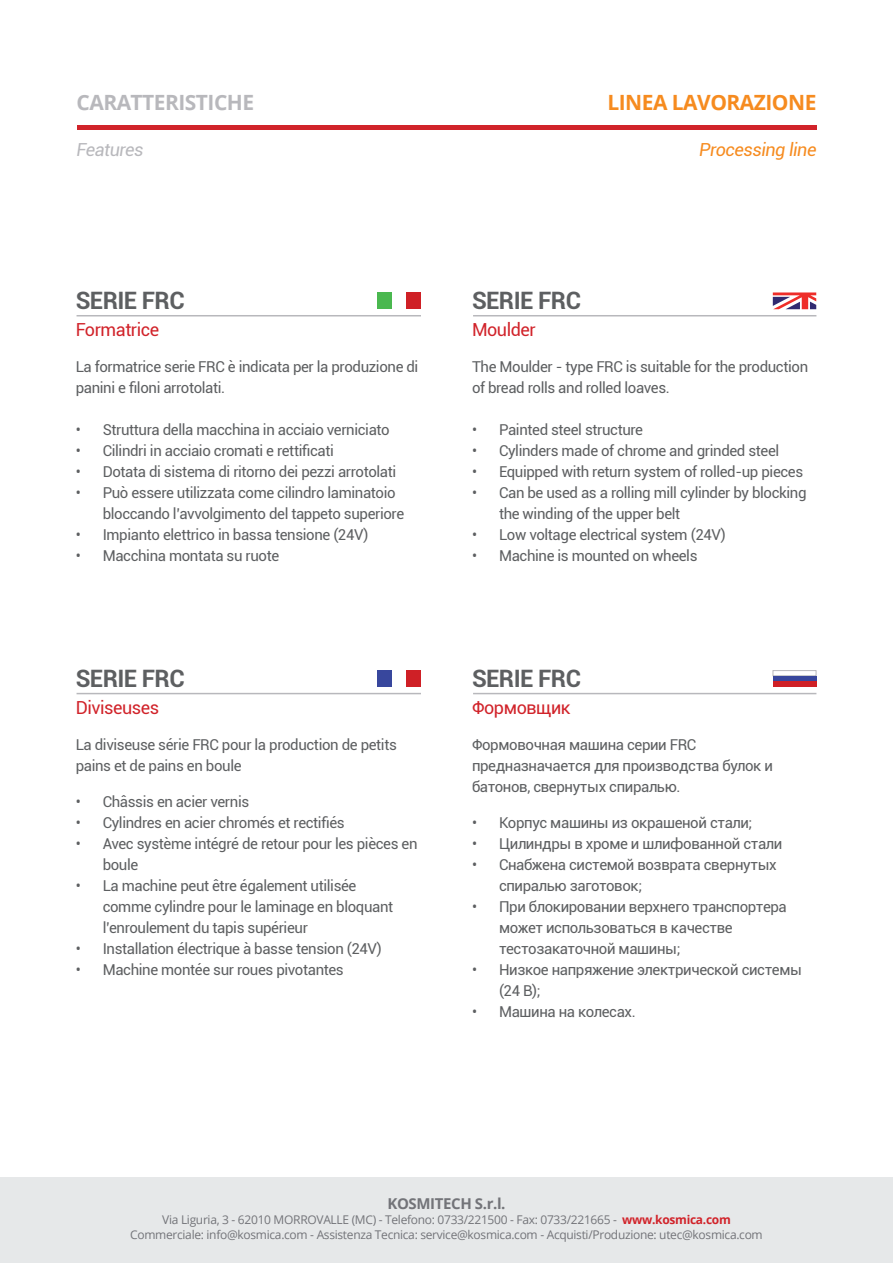
<style>
.page{position:relative;width:893px;height:1263px;background:#fff}
.page>*{position:absolute;margin:0;border:0;box-sizing:border-box;transform-origin:0 0}
.t1{font:700 24px "Roboto";letter-spacing:-.025em;color:#5d5f61}
.t2{font:700 21px "Open Sans";letter-spacing:-.025em;color:#f68b1f}
.t3{font:700 21px "Open Sans";letter-spacing:-.025em;color:#b8b8bc}
.t4{font:18px "Roboto";letter-spacing:-.025em;color:#d1232a}
.t5{font:italic 18px "Roboto";letter-spacing:-.025em;color:#f68b1f}
.t6{font:italic 18px "Roboto";letter-spacing:-.025em;color:#b8b8bc}
.t7{font:15px/21px "Roboto";letter-spacing:-.025em;color:#5d5f61}
.t8{font:700 15px "Open Sans";letter-spacing:-.025em;color:#737479}
.t9{font:12px/15px "Open Sans";letter-spacing:-.025em;color:#737479;text-align:center}
.s1{font-weight:700;color:#d1232a}
</style>
<div class="page">
<div style="left:77px;top:125px;width:739px;height:5px;background:#d1232a"></div>
<div style="left:0;top:1177px;width:893px;height:86px;background:#e6e8e9"></div>
<hr style="left:77px;top:315px;width:344px;height:1px;background:#b8b8bc">
<div style="left:377px;top:293px;width:15px;height:16px;background:#4ab84f"></div>
<div style="left:406px;top:293px;width:15px;height:16px;background:#cf2026"></div>
<svg style="left:773px;top:670px;width:43px;height:6px"></svg>
<div style="left:773px;top:676px;width:43px;height:5px;background:#38479d"></div>
<div style="left:773px;top:681px;width:43px;height:6px;background:#cf2026"></div>
<hr style="left:77px;top:693px;width:344px;height:1px;background:#b8b8bc">
<hr style="left:473px;top:315px;width:343px;height:1px;background:#b8b8bc">
<div style="left:377px;top:670px;width:15px;height:17px;background:#38479d"></div>
<div style="left:406px;top:670px;width:15px;height:17px;background:#cf2026"></div>
<hr style="left:473px;top:693px;width:343px;height:1px;background:#b8b8bc">
<svg style="left:773px;top:292px;width:43px;height:17px"></svg>
<h2 class="t3" style="left:77px;top:88px;width:179px">CARATTERISTICHE</h2>
<p class="t6" style="left:77px;top:137px;width:69px">Features</p>
<h1 class="t1" style="left:76px;top:284px;width:110px">SERIE FRC</h1>
<p class="t4" style="left:76px;top:317px;width:85px">Formatrice</p>
<p class="t7" style="left:76px;top:356px;width:344px">La formatrice serie FRC è indicata per la produzione di panini e filoni arrotolati.</p>
<p class="t7" style="left:76px;top:419px;width:316px">• Struttura della macchina in acciaio verniciato</p>
<p class="t7" style="left:76px;top:440px;width:260px">• Cilindri in acciaio cromati e rettificati</p>
<p class="t7" style="left:76px;top:461px;width:322px">• Dotata di sistema di ritorno dei pezzi arrotolati</p>
<p class="t7" style="left:103px;top:482px;width:303px;text-indent:-27px">• Può essere utilizzata come cilindro laminatoio bloccando l’avvolgimento del tappeto superiore</p>
<p class="t7" style="left:76px;top:524px;width:294px">• Impianto elettrico in bassa tensione (24V)</p>
<p class="t7" style="left:76px;top:545px;width:205px">• Macchina montata su ruote</p>
<h1 class="t1" style="left:76px;top:662px;width:110px">SERIE FRC</h1>
<p class="t4" style="left:76px;top:695px;width:85px">Diviseuses</p>
<p class="t7" style="left:76px;top:734px;width:323px">La diviseuse série FRC pour la production de petits pains et de pains en boule</p>
<p class="t7" style="left:76px;top:791px;width:175px">• Châssis en acier vernis</p>
<p class="t7" style="left:76px;top:812px;width:270px">• Cylindres en acier chromés et rectifiés</p>
<p class="t7" style="left:103px;top:833px;width:316px;text-indent:-27px">• Avec système intégré de retour pour les pièces en boule</p>
<p class="t7" style="left:103px;top:875px;width:292px;text-indent:-27px">• La machine peut être également utilisée comme cylindre pour le laminage en bloquant l’enroulement du tapis supérieur</p>
<p class="t7" style="left:76px;top:938px;width:308px">• Installation électrique à basse tension (24V)</p>
<p class="t7" style="left:76px;top:959px;width:270px">• Machine montée sur roues pivotantes</p>
<h2 class="t2" style="left:607px;top:88px;width:210px">LINEA LAVORAZIONE</h2>
<p class="t5" style="left:699px;top:137px;width:119px">Processing line</p>
<h1 class="t1" style="left:472px;top:284px;width:110px">SERIE FRC</h1>
<p class="t4" style="left:472px;top:317px;width:65px">Moulder</p>
<p class="t7" style="left:472px;top:356px;width:338px">The Moulder - type FRC is suitable for the production of bread rolls and rolled loaves.</p>
<p class="t7" style="left:472px;top:419px;width:173px">• Painted steel structure</p>
<p class="t7" style="left:472px;top:440px;width:309px">• Cylinders made of chrome and grinded steel</p>
<p class="t7" style="left:472px;top:461px;width:333px">• Equipped with return system of rolled-up pieces</p>
<p class="t7" style="left:499px;top:482px;width:309px;text-indent:-27px">• Can be used as a rolling mill cylinder by blocking the winding of the upper belt</p>
<p class="t7" style="left:472px;top:524px;width:255px">• Low voltage electrical system (24V)</p>
<p class="t7" style="left:472px;top:545px;width:227px">• Machine is mounted on wheels</p>
<h1 class="t1" style="left:472px;top:662px;width:110px">SERIE FRC</h1>
<p class="t4" style="left:472px;top:695px;width:100px">Формовщик</p>
<p class="t7" style="left:472px;top:734px;width:302px">Формовочная машина серии FRC предназначается для производства булок и батонов, свернутых спиралью.</p>
<p class="t7" style="left:472px;top:812px;width:282px">• Корпус машины из окрашеной стали;</p>
<p class="t7" style="left:472px;top:833px;width:312px">• Цилиндры в хроме и шлифованной стали</p>
<p class="t7" style="left:499px;top:854px;width:279px;text-indent:-27px">• Снабжена системой возврата свернутых спиралью заготовок;</p>
<p class="t7" style="left:499px;top:896px;width:289px;text-indent:-27px">• При блокировании верхнего транспортера может использоваться в качестве тестозакаточной машины;</p>
<p class="t7" style="left:499px;top:959px;width:305px;text-indent:-27px">• Низкое напряжение электрической системы (24 В);</p>
<p class="t7" style="left:472px;top:1001px;width:165px">• Машина на колесах.</p>
<p class="t8" style="left:387px;top:1193px;width:120px">KOSMITECH S.r.l.</p>
<p class="t9" style="left:130px;top:1212px;width:634px">Via Liguria, 3 - 62010 MORROVALLE (MC) - Telefono: 0733/221500 - Fax: 0733/221665 - <span class="s1">www.kosmica.com<br></span>Commerciale: info@kosmica.com - Assistenza Tecnica: service@kosmica.com - Acquisti/Produzione: utec@kosmica.com</p>
</div>
